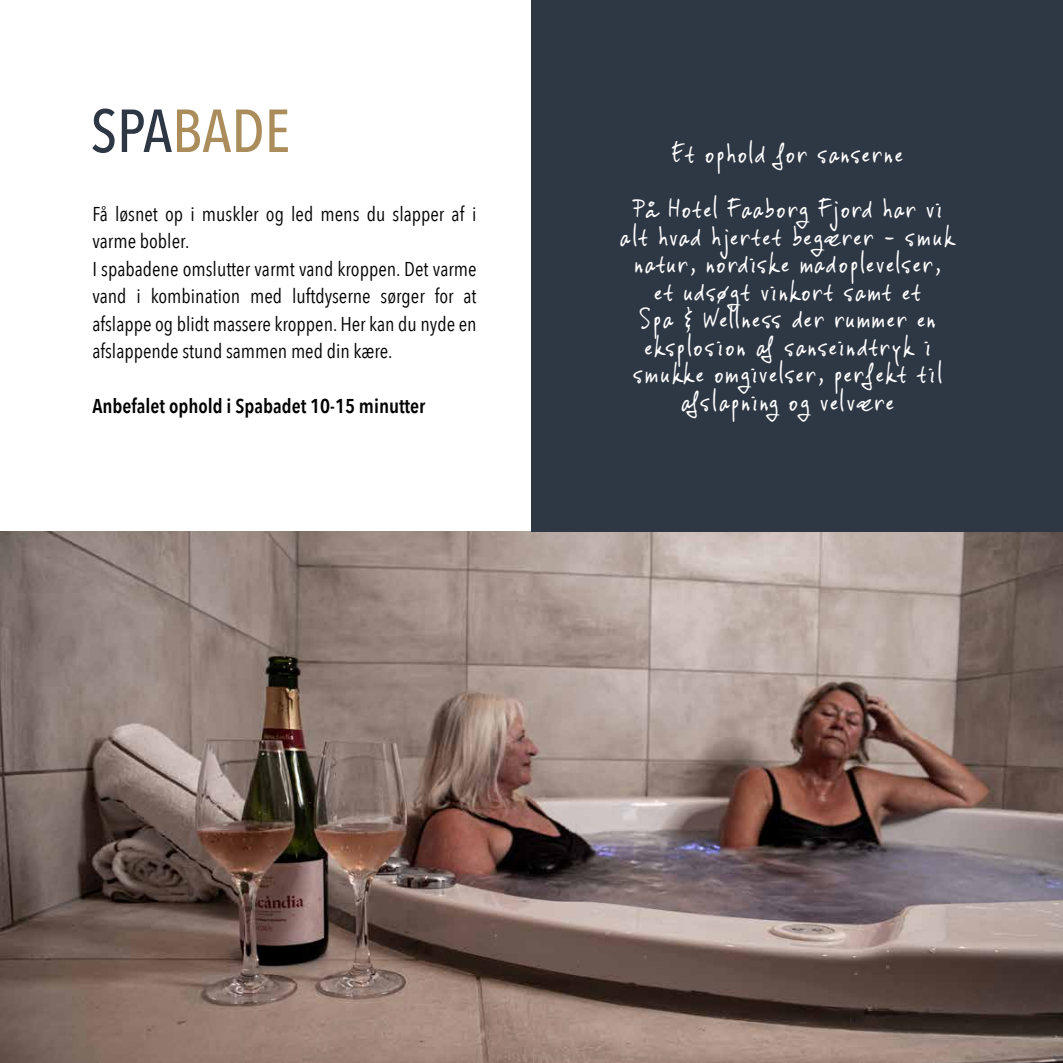
<style>
.page{position:relative;width:1063px;height:1063px;background:#fff}
.page>*{position:absolute;margin:0;border:0;box-sizing:border-box;transform-origin:0 0}
.t1{font:500 60px "Avenir Next Condensed";color:#aa8d5b}
.t2{font:30px/27.5px "Vinc Hand";color:#fff;text-align:center}
.t3{font:20px/27.5px "Avenir Next Condensed";color:#020203}
.t4{font:600 20px "Avenir Next Condensed";color:#020203}
.s1{color:#2e3845}
</style>
<div class="page">
<img style="left:0;top:531px;width:1063px;height:532px">
<div style="left:531px;top:0;width:532px;height:531px;background:#2e3845"></div>
<h1 class="t1" style="left:91px;top:96px;width:201px"><span class="s1">SPA</span>BADE</h1>
<p class="t3" style="left:92px;top:202px;width:386px">Få løsnet op i muskler og led mens du slapper af i varme bobler.<br>I spabadene omslutter varmt vand kroppen. Det varme vand i kombination med luftdyserne sørger for at afslappe og blidt massere kroppen. Her kan du nyde en afslappende stund sammen med din kære.</p>
<p class="t4" style="left:92px;top:394px;width:335px">Anbefalet ophold i Spabadet 10-15 minutter</p>
<h2 class="t2" style="left:633px;top:130px;width:312px;line-height:55px">Et ophold for sanserne<br>På Hotel Faaborg Fjord har vi</h2>
<h2 class="t2" style="left:619px;top:226px;width:339px">alt hvad hjertet begærer - smuk natur, nordiske madoplevelser,<br>et udsøgt vinkort samt et<br>Spa &amp; Wellness der rummer en eksplosion af sanseindtryk i smukke omgivelser, perfekt til afslapning og velvære</h2>
</div>
